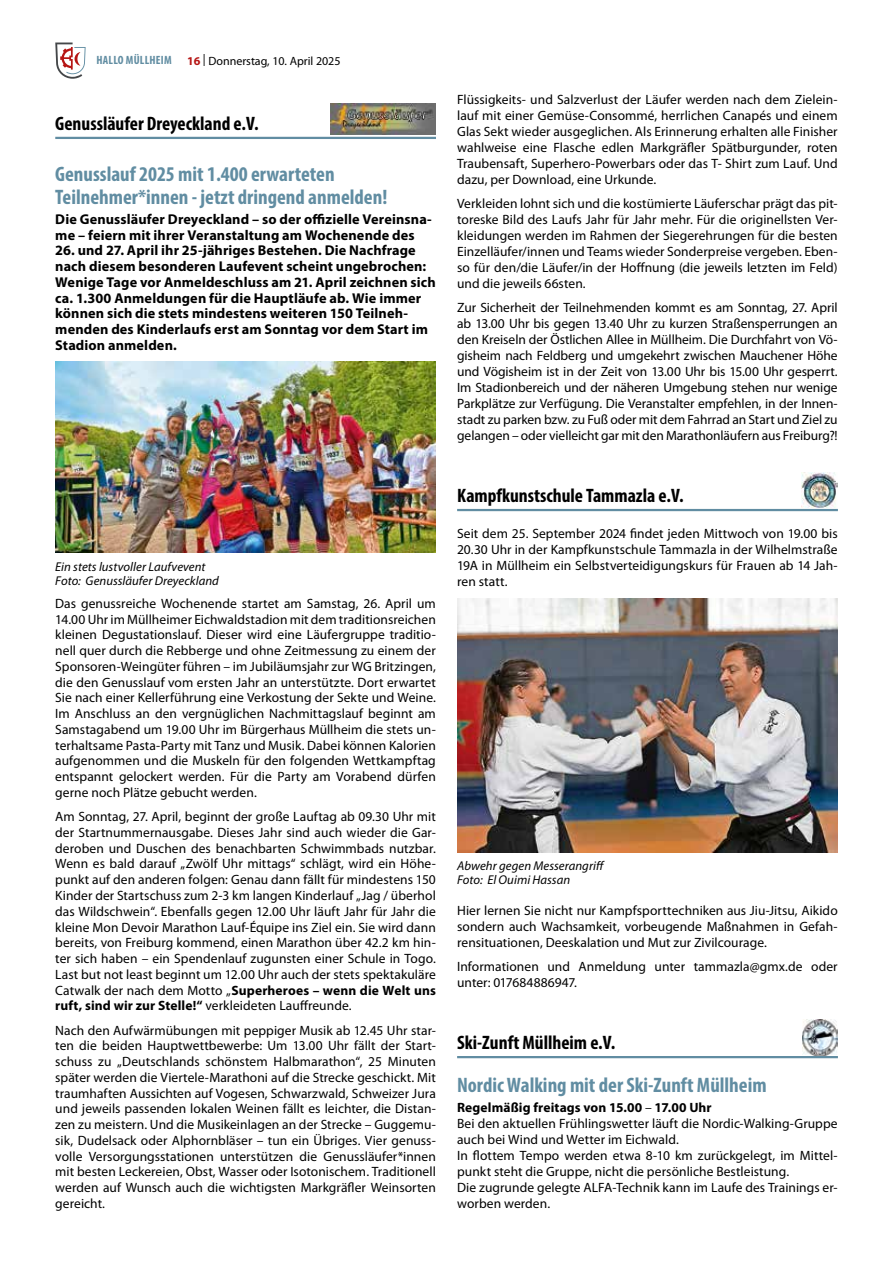
<style>
.page{position:relative;width:893px;height:1263px;background:#fff}
.page>*{position:absolute;margin:0;border:0;box-sizing:border-box;transform-origin:0 0}
.t1{font:700 condensed 21px/22.5px "Myriad Pro";color:#618da2}
.t2{font:700 condensed 19.5px "Myriad Pro";color:#000}
.t3{font:700 14.25px/15.8px "Myriad Pro";letter-spacing:.01em;color:#000}
.t4{font:13.5px/15.8px "Myriad Pro";letter-spacing:.005em;color:#000;text-align:justify}
.t5{font:italic 12.75px/14.2px "Myriad Pro";letter-spacing:.005em;color:#000}
.t6{font:12px "Myriad Pro";color:#000}
.t7{font:700 condensed 12px "Myriad Pro";letter-spacing:.02em;color:#618da2}
.s1{font-weight:700;color:#b61615}
.s2{font-weight:700}
</style>
<div class="page">
<svg style="left:55px;top:43px;width:31px;height:36px"></svg>
<hr style="left:55px;top:137px;width:381px;height:2px;background:#618da2">
<img style="left:331px;top:103px;width:105px;height:32px">
<img style="left:55px;top:361px;width:381px;height:192px">
<hr style="left:457px;top:509px;width:381px;height:2px;background:#618da2">
<img style="left:801px;top:473px;width:36px;height:34px">
<img style="left:457px;top:599px;width:381px;height:254px">
<hr style="left:457px;top:1056px;width:381px;height:2px;background:#618da2">
<img style="left:802px;top:1020px;width:36px;height:35px">
<p class="t7" style="left:96px;top:52px;width:77px">HALLO MÜLLHEIM</p>
<p class="t6" style="left:187px;top:54px;width:155px"><span class="s1">16</span> | Donnerstag, 10. April 2025</p>
<h2 class="t2" style="left:55px;top:112px;width:205px">Genussläufer Dreyeckland e.V.</h2>
<h1 class="t1" style="left:55px;top:163px;width:334px">Genusslauf 2025 mit 1.400 erwarteten<br>Teilnehmer*innen - jetzt dringend anmelden!</h1>
<p class="t3" style="left:55px;top:211px;width:378px">Die Genussläufer Dreyeckland – so der offizielle Vereinsna&shy;me – feiern mit ihrer Veranstaltung am Wochenende des</p>
<p class="t3" style="left:55px;top:243px;width:382px">26. und 27. April ihr 25-jähriges Bestehen. Die Nachfrage nach diesem besonderen Laufevent scheint ungebrochen:<br>Wenige Tage vor Anmeldeschluss am 21. April zeichnen sich ca. 1.300 Anmeldungen für die Hauptläufe ab. Wie immer können sich die stets mindestens weiteren 150 Teilneh&shy;menden des Kinderlaufs erst am Sonntag vor dem Start im Stadion anmelden.</p>
<p class="t5" style="left:55px;top:560px;width:165px">Ein stets lustvoller Laufvevent<br>Foto: Genussläufer Dreyeckland</p>
<p class="t4" style="left:55px;top:596px;width:382px">Das genussreiche Wochenende startet am Samstag, 26. April um 14.00 Uhr im Müllheimer Eichwaldstadion mit dem traditionsreichen kleinen Degustationslauf. Dieser wird eine Läufergruppe traditio&shy;nell quer durch die Rebberge und ohne Zeitmessung zu einem der Sponsoren-Weingüter führen – im Jubiläumsjahr zur WG Britzingen, die den Genusslauf vom ersten Jahr an unterstützte. Dort erwartet Sie nach einer Kellerführung eine Verkostung der Sekte und Weine.<br>Im Anschluss an den vergnüglichen Nachmittagslauf beginnt am Samstagabend um 19.00 Uhr im Bürgerhaus Müllheim die stets un&shy;terhaltsame Pasta-Party mit Tanz und Musik. Dabei können Kalorien aufgenommen und die Muskeln für den folgenden Wettkampftag entspannt gelockert werden. Für die Party am Vorabend dürfen gerne noch Plätze gebucht werden.</p>
<p class="t4" style="left:55px;top:809px;width:382px">Am Sonntag, 27. April, beginnt der große Lauftag ab 09.30 Uhr mit der Startnummernausgabe. Dieses Jahr sind auch wieder die Gar&shy;deroben und Duschen des benachbarten Schwimmbads nutzbar.<br>Wenn es bald darauf „Zwölf Uhr mittags“ schlägt, wird ein Höhe&shy;punkt auf den anderen folgen: Genau dann fällt für mindestens 150<br>Kinder der Startschuss zum 2-3 km langen Kinderlauf „Jag / überhol das Wildschwein“. Ebenfalls gegen 12.00 Uhr läuft Jahr für Jahr die kleine Mon Devoir Marathon Lauf-Équipe ins Ziel ein. Sie wird dann bereits, von Freiburg kommend, einen Marathon über 42.2 km hin&shy;ter sich haben – ein Spendenlauf zugunsten einer Schule in Togo.<br>Last but not least beginnt um 12.00 Uhr auch der stets spektakuläre Catwalk der nach dem Motto „<span class="s2">Superheroes – wenn die Welt uns ruft, sind wir zur Stelle!“</span> verkleideten Lauffreunde.</p>
<p class="t4" style="left:55px;top:1022px;width:382px">Nach den Aufwärmübungen mit peppiger Musik ab 12.45 Uhr star&shy;ten die beiden Hauptwettbewerbe: Um 13.00 Uhr fällt der Start&shy;schuss zu „Deutschlands schönstem Halbmarathon“, 25 Minuten später werden die Viertele-Marathoni auf die Strecke geschickt. Mit traumhaften Aussichten auf Vogesen, Schwarzwald, Schweizer Jura und jeweils passenden lokalen Weinen fällt es leichter, die Distan&shy;zen zu meistern. Und die Musikeinlagen an der Strecke – Guggemu&shy;sik, Dudelsack oder Alphornbläser – tun ein Übriges. Vier genuss&shy;volle Versorgungsstationen unterstützen die Genussläufer*innen mit besten Leckereien, Obst, Wasser oder Isotonischem. Traditionell werden auf Wunsch auch die wichtigsten Markgräfler Weinsorten gereicht.</p>
<p class="t4" style="left:457px;top:91px;width:382px">Flüssigkeits- und Salzverlust der Läufer werden nach dem Zielein&shy;lauf mit einer Gemüse-Consommé, herrlichen Canapés und einem Glas Sekt wieder ausgeglichen. Als Erinnerung erhalten alle Finisher wahlweise eine Flasche edlen Markgräfler Spätburgunder, roten Traubensaft, Superhero-Powerbars oder das T- Shirt zum Lauf. Und dazu, per Download, eine Urkunde.</p>
<p class="t4" style="left:457px;top:196px;width:382px">Verkleiden lohnt sich und die kostümierte Läuferschar prägt das pit&shy;toreske Bild des Laufs Jahr für Jahr mehr. Für die originellsten Ver&shy;kleidungen werden im Rahmen der Siegerehrungen für die besten Einzelläufer/innen und Teams wieder Sonderpreise vergeben. Eben&shy;so für den/die Läufer/in der Hoffnung (die jeweils letzten im Feld) und die jeweils 66sten.</p>
<p class="t4" style="left:457px;top:300px;width:382px">Zur Sicherheit der Teilnehmenden kommt es am Sonntag, 27. April ab 13.00 Uhr bis gegen 13.40 Uhr zu kurzen Straßensperrungen an den Kreiseln der Östlichen Allee in Müllheim. Die Durchfahrt von Vö&shy;gisheim nach Feldberg und umgekehrt zwischen Mauchener Höhe und Vögisheim ist in der Zeit von 13.00 Uhr bis 15.00 Uhr gesperrt.<br>Im Stadionbereich und der näheren Umgebung stehen nur wenige Parkplätze zur Verfügung. Die Veranstalter empfehlen, in der Innen&shy;stadt zu parken bzw. zu Fuß oder mit dem Fahrrad an Start und Ziel zu gelangen – oder vielleicht gar mit den Marathonläufern aus Freiburg?!</p>
<h2 class="t2" style="left:457px;top:484px;width:228px">Kampfkunstschule Tammazla e.V.</h2>
<p class="t4" style="left:457px;top:526px;width:382px">Seit dem 25. September 2024 findet jeden Mittwoch von 19.00 bis 20.30 Uhr in der Kampfkunstschule Tammazla in der Wilhelmstraße 19A in Müllheim ein Selbstverteidigungskurs für Frauen ab 14 Jah&shy;ren statt.</p>
<p class="t5" style="left:457px;top:859px;width:149px">Abwehr gegen Messerangriff<br>Foto: El Ouimi Hassan</p>
<p class="t4" style="left:457px;top:903px;width:382px">Hier lernen Sie nicht nur Kampfsporttechniken aus Jiu-Jitsu, Aikido sondern auch Wachsamkeit, vorbeugende Maßnahmen in Gefah&shy;rensituationen, Deeskalation und Mut zur Zivilcourage.</p>
<p class="t4" style="left:457px;top:959px;width:382px">Informationen und Anmeldung unter tammazla@gmx.de oder unter: 017684886947.</p>
<h2 class="t2" style="left:457px;top:1031px;width:160px">Ski-Zunft Müllheim e.V.</h2>
<h1 class="t1" style="left:457px;top:1073px;width:311px">Nordic Walking mit der Ski-Zunft Müllheim</h1>
<p class="t4" style="left:457px;top:1100px;width:382px;text-align:left"><span class="s2">Regelmäßig freitags von 15.00</span> – <span class="s2">17.00 Uhr<br></span>Bei den aktuellen Frühlingswetter läuft die Nordic-Walking-Gruppe auch bei Wind und Wetter im Eichwald.<br>In flottem Tempo werden etwa 8-10 km zurückgelegt, im Mittel&shy;punkt steht die Gruppe, nicht die persönliche Bestleistung.<br>Die zugrunde gelegte ALFA-Technik kann im Laufe des Trainings er&shy;worben werden.</p>
</div>
